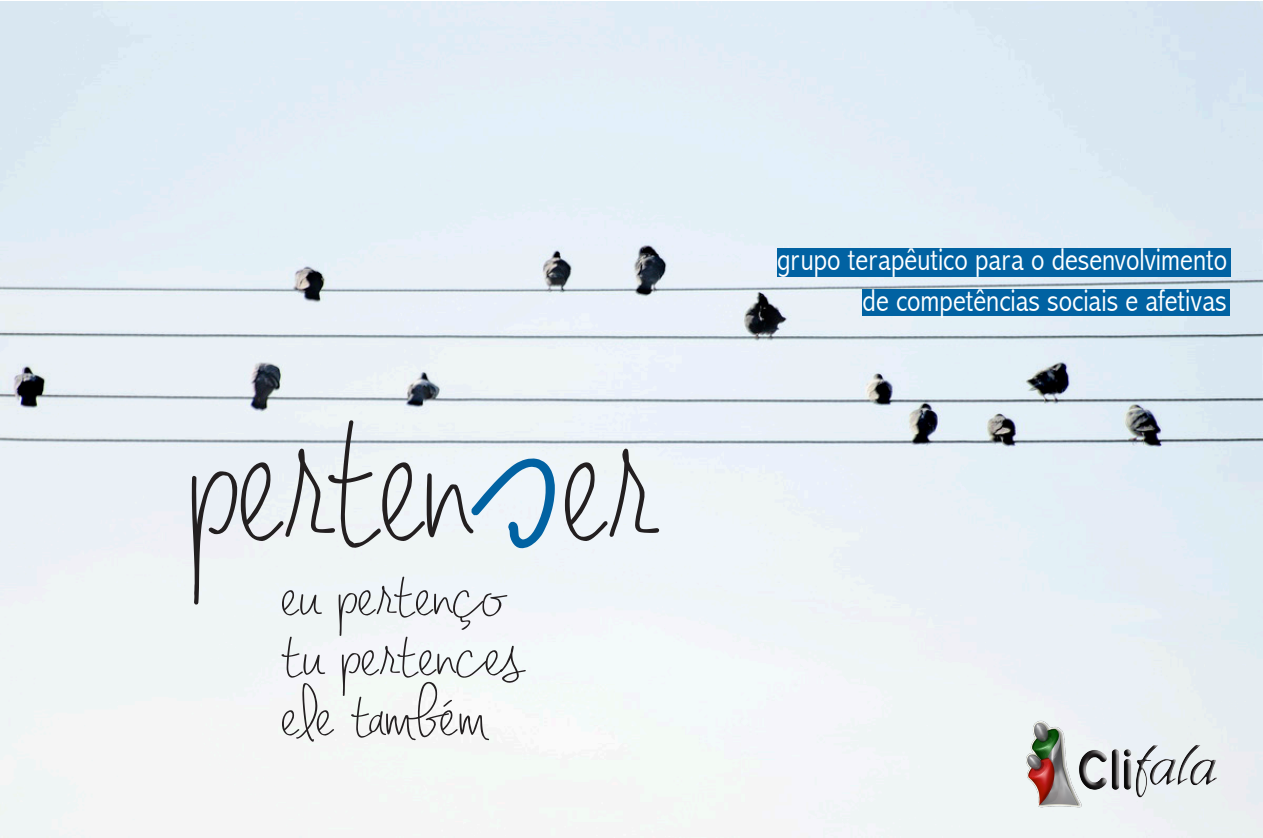
<style>
.page{position:relative;width:1263px;height:838px;background:#fff}
.page>*{position:absolute;margin:0;border:0;box-sizing:border-box;transform-origin:0 0}
.t1{font:216.6px "Jennifer Lynne";color:#231f20}
.t2{font:69.6px "Jennifer Lynne";color:#231f20;scale:1.26 1}
.t3{font:300 condensed 31.5px "Abadi";color:#fff}
</style>
<div class="page">
<img style="left:0;top:2px;width:1263px;height:836px">
<svg style="left:471px;top:455px;width:86px;height:95px"></svg>
<div style="left:777px;top:248px;width:454px;height:28px;background:#0162a2"></div>
<div style="left:862px;top:289px;width:368px;height:27px;background:#0162a2"></div>
<img style="left:996px;top:719px;width:116px;height:88px">
<img style="left:1078px;top:741px;width:141px;height:60px">
<p class="t1" style="left:188px;top:337px;width:466px">perten er</p>
<p class="t2" style="left:282px;top:550px;width:178px">eu pertenço</p>
<p class="t2" style="left:282px;top:610px;width:193px">tu pertences</p>
<p class="t2" style="left:282px;top:670px;width:165px">ele também</p>
<p class="t3" style="left:777px;top:241px;width:452px">grupo terapêutico para o desenvolvimento</p>
<p class="t3" style="left:862px;top:282px;width:366px">de competências sociais e afetivas</p>
</div>
